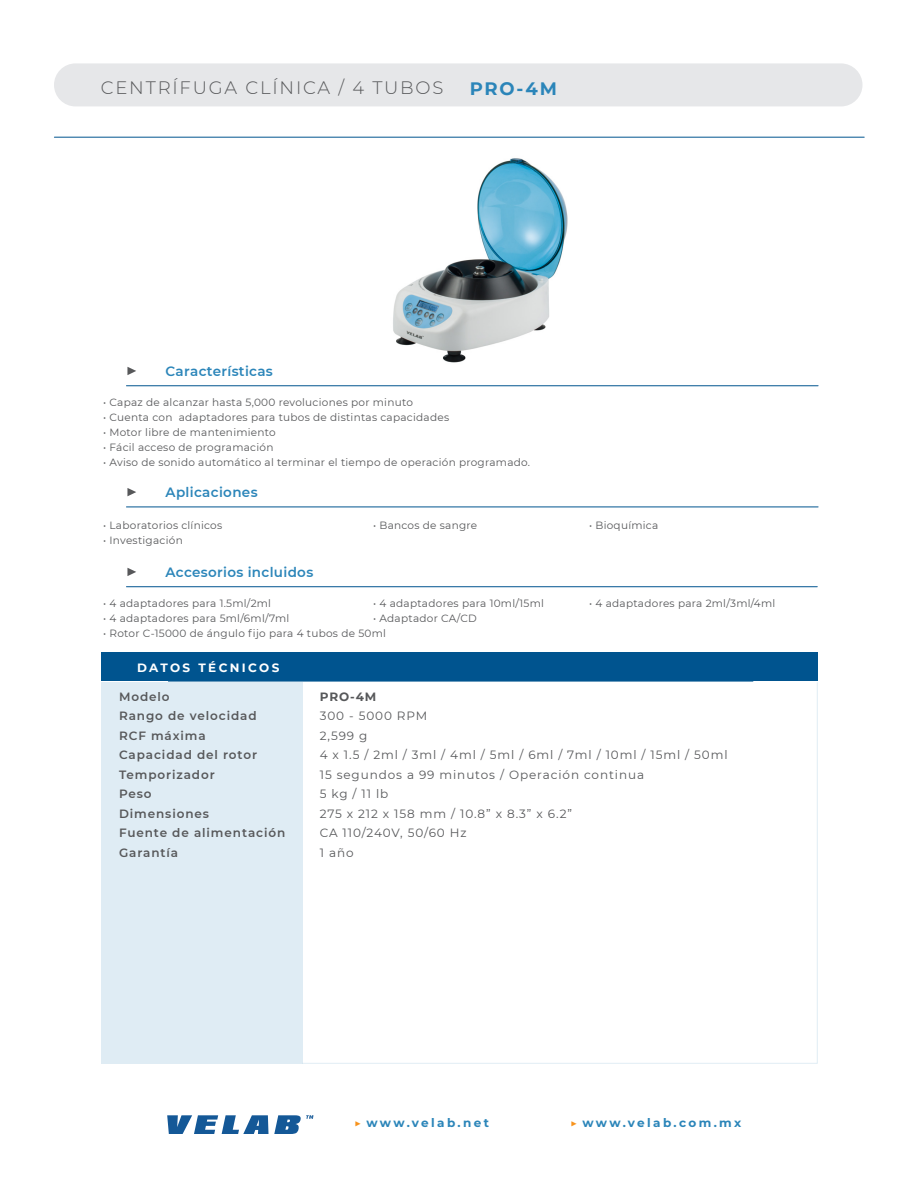
<style>
.page{position:relative;width:918px;height:1188px;background:#fff}
.page>*{position:absolute;margin:0;border:0;box-sizing:border-box;transform-origin:0 0}
.t1{font:300 18px "Montserrat";letter-spacing:.1em;color:#57585a}
.t2{font:700 18px "Montserrat";color:#2b85b9}
.t3{font:600 13.5px "Montserrat";letter-spacing:.025em;color:#2b85b9}
.t4{font:12px "Montserrat";letter-spacing:.075em;color:#57585a}
.t5{font:600 12px "Montserrat";letter-spacing:.075em;color:#57585a}
.t6{font:700 12px "Montserrat";letter-spacing:.2em;color:#2b85b9}
.t7{font:700 12px "Montserrat";letter-spacing:.2em;color:#fff}
.t8{font:700 12px "Montserrat";color:#57585a}
.t9{font:10.5px "Montserrat";letter-spacing:.025em;color:#57585a}
.s1{font-weight:400;color:#f7931d}
</style>
<div class="page">
<div style="left:54px;top:63px;width:809px;height:43px;background:#e6e7e9;border-radius:22px"></div>
<hr style="left:54px;top:137px;width:810px;height:1px;background:#00548f">
<svg style="left:167px;top:1115px;width:146px;height:19px"></svg>
<div style="left:101px;top:682px;width:202px;height:382px;background:#dfecf4"></div>
<svg style="left:303px;top:681px;width:515px;height:383px"></svg>
<hr style="left:168px;top:681px;width:585px;height:1px;background:#00548f">
<div style="left:101px;top:653px;width:717px;height:28px;background:#00548f"></div>
<hr style="left:126px;top:586px;width:691px;height:1px;background:#00548f">
<hr style="left:126px;top:507px;width:692px;height:1px;background:#00548f">
<hr style="left:126px;top:385px;width:692px;height:1px;background:#00548f">
<svg style="left:127px;top:367px;width:9px;height:8px"></svg>
<svg style="left:127px;top:488px;width:9px;height:8px"></svg>
<svg style="left:127px;top:568px;width:9px;height:8px"></svg>
<img style="left:393px;top:158px;width:175px;height:205px">
<p class="t1" style="left:101px;top:75px;width:344px">CENTRÍFUGA CLÍNICA / 4 TUBOS</p>
<p class="t2" style="left:470px;top:76px;width:89px">PRO-4M</p>
<p class="t3" style="left:166px;top:361px;width:109px">Características</p>
<p class="t9" style="left:103px;top:395px;width:311px">• Capaz de alcanzar hasta 5,000 revoluciones por minuto</p>
<p class="t9" style="left:103px;top:410px;width:347px">• Cuenta con adaptadores para tubos de distintas capacidades</p>
<p class="t9" style="left:103px;top:425px;width:174px">• Motor libre de mantenimiento</p>
<p class="t9" style="left:103px;top:440px;width:172px">• Fácil acceso de programación</p>
<p class="t9" style="left:103px;top:455px;width:428px">• Aviso de sonido automático al terminar el tiempo de operación programado.</p>
<p class="t3" style="left:166px;top:482px;width:94px">Aplicaciones</p>
<p class="t9" style="left:103px;top:518px;width:121px">• Laboratorios clínicos</p>
<p class="t9" style="left:373px;top:518px;width:106px">• Bancos de sangre</p>
<p class="t9" style="left:589px;top:518px;width:71px">• Bioquímica</p>
<p class="t9" style="left:103px;top:533px;width:81px">• Investigación</p>
<p class="t3" style="left:166px;top:562px;width:149px">Accesorios incluidos</p>
<p class="t9" style="left:103px;top:596px;width:169px">• 4 adaptadores para 1.5ml/2ml</p>
<p class="t9" style="left:373px;top:596px;width:172px">• 4 adaptadores para 10ml/15ml</p>
<p class="t9" style="left:589px;top:596px;width:188px">• 4 adaptadores para 2ml/3ml/4ml</p>
<p class="t9" style="left:103px;top:611px;width:188px">• 4 adaptadores para 5ml/6ml/7ml</p>
<p class="t9" style="left:373px;top:611px;width:105px">• Adaptador CA/CD</p>
<p class="t9" style="left:103px;top:626px;width:284px">• Rotor C-15000 de ángulo fijo para 4 tubos de 50ml</p>
<p class="t7" style="left:137px;top:659px;width:144px">DATOS TÉCNICOS</p>
<p class="t5" style="left:119px;top:688px;width:52px">Modelo</p>
<p class="t5" style="left:119px;top:707px;width:139px">Rango de velocidad</p>
<p class="t5" style="left:119px;top:727px;width:88px">RCF máxima</p>
<p class="t5" style="left:119px;top:746px;width:140px">Capacidad del rotor</p>
<p class="t5" style="left:119px;top:766px;width:97px">Temporizador</p>
<p class="t5" style="left:119px;top:785px;width:34px">Peso</p>
<p class="t5" style="left:119px;top:805px;width:92px">Dimensiones</p>
<p class="t5" style="left:119px;top:824px;width:168px">Fuente de alimentación</p>
<p class="t5" style="left:119px;top:844px;width:61px">Garantía</p>
<p class="t8" style="left:320px;top:688px;width:58px">PRO-4M</p>
<p class="t4" style="left:320px;top:708px;width:109px">300 - 5000 RPM</p>
<p class="t4" style="left:320px;top:727px;width:49px">2,599 g</p>
<p class="t4" style="left:320px;top:747px;width:409px">4 x 1.5 / 2ml / 3ml / 4ml / 5ml / 6ml / 7ml / 10ml / 15ml / 50ml</p>
<p class="t4" style="left:320px;top:766px;width:326px">15 segundos a 99 minutos / Operación continua</p>
<p class="t4" style="left:320px;top:786px;width:70px">5 kg / 11 lb</p>
<p class="t4" style="left:320px;top:805px;width:254px">275 x 212 x 158 mm / 10.8” x 8.3” x 6.2”</p>
<p class="t4" style="left:320px;top:825px;width:148px">CA 110/240V, 50/60 Hz</p>
<p class="t4" style="left:320px;top:844px;width:35px">1 año</p>
<p class="t6" style="left:354px;top:1114px;width:136px"><span class="s1">▶</span> www.velab.net</p>
<p class="t6" style="left:570px;top:1114px;width:173px"><span class="s1">▶</span> www.velab.com.mx</p>
</div>
